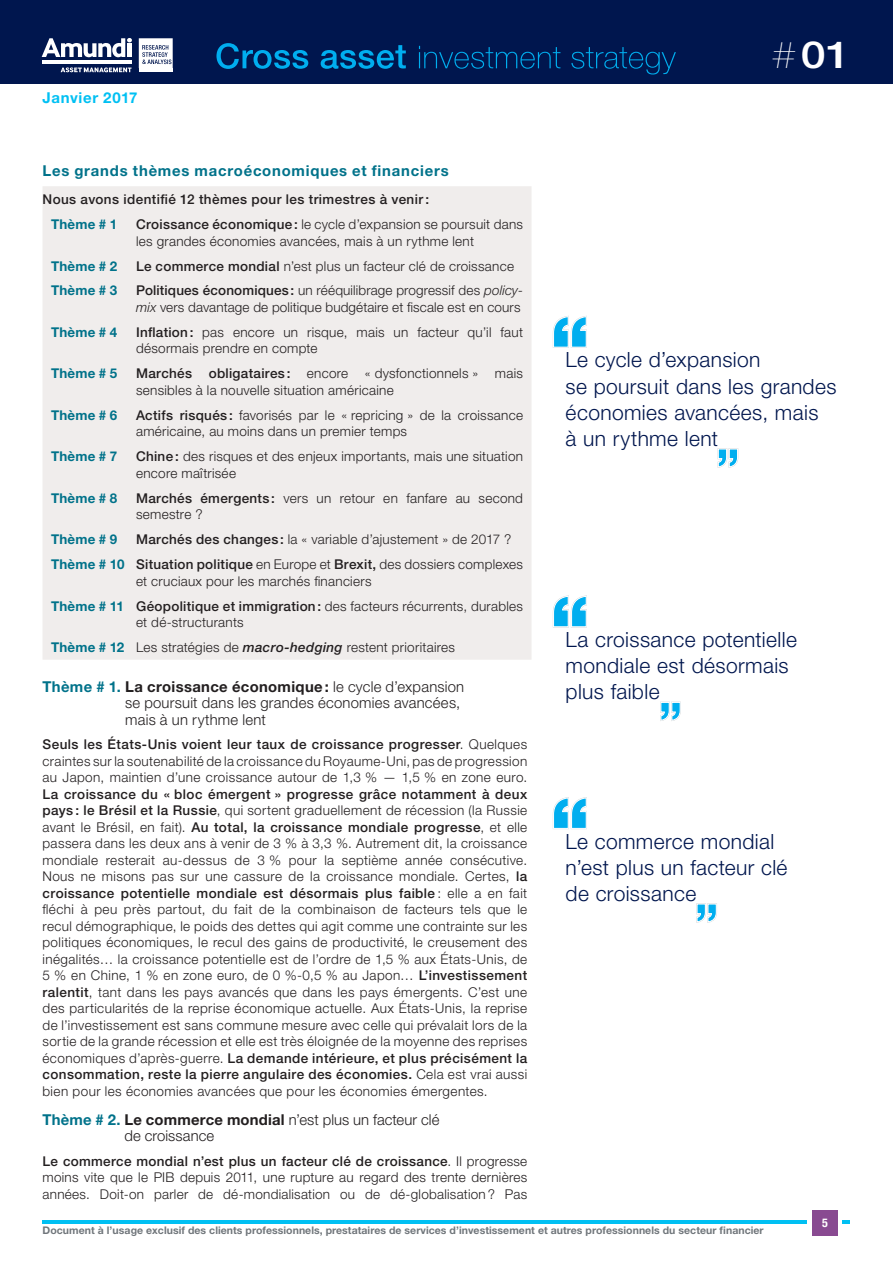
<style>
.page{position:relative;width:893px;height:1263px;background:#fff}
.page>*{position:absolute;margin:0;border:0;box-sizing:border-box;transform-origin:0 0}
.t1{font:500 37.35px "Helvetica Neue LT Std";color:#fff;scale:1.2 1}
.t2{font:300 21px/26.2px "Helvetica Neue LT Std";letter-spacing:.02em;color:#00164e}
.t3{font:300 15px/16.5px "Helvetica Neue LT Std";letter-spacing:.015em;color:#231f20}
.t4{font:700 15px "Helvetica Neue LT Std";letter-spacing:.055em;color:#00728a}
.t5{font:700 15px "Helvetica Neue LT Std";letter-spacing:.045em;color:#00c0f3}
.t6{font:300 13.5px/16.5px "Helvetica Neue LT Std";letter-spacing:.02em;color:#231f20}
.t7{font:700 13.5px "Helvetica Neue LT Std";letter-spacing:.015em;color:#00728a}
.t8{font:500 13.5px "Helvetica Neue LT Std";letter-spacing:.03em;color:#231f20}
.t9{font:700 condensed 12px "Helvetica Neue LT Std";color:#fff}
.t10{font:700 10.5px "Helvetica Neue LT Std";letter-spacing:.005em;color:#70767b}
.s1{font-weight:500}
.s2{font-style:italic}
.s3{font-weight:700;color:#00728a}
.s4{font-weight:500;font-style:italic}
.s5{font-weight:700}
.s6{font-weight:200;font-size:37.8px}
</style>
<div class="page">
<hr style="left:43px;top:1220px;width:807px;height:4px;background:#00c0f3">
<div style="left:808px;top:1206px;width:34px;height:34px;background:#fff"></div>
<div style="left:812px;top:1210px;width:26px;height:25px;background:#894a91"></div>
<div style="left:0;top:0;width:893px;height:84px;background:#00164e"></div>
<svg style="left:216px;top:43px;width:460px;height:32px"></svg>
<hr style="left:42px;top:61px;width:90px;height:3px;background:#fff">
<svg style="left:42px;top:38px;width:90px;height:19px"></svg>
<div style="left:127px;top:43px;width:5px;height:14px;background:#fff"></div>
<svg style="left:61px;top:67px;width:71px;height:6px"></svg>
<hr style="left:139px;top:69px;width:34px;height:3px;background:#fff">
<svg style="left:139px;top:38px;width:34px;height:30px"></svg>
<div style="left:43px;top:186px;width:488px;height:474px;background:#f0edec"></div>
<svg style="left:660px;top:702px;width:21px;height:19px"></svg>
<svg style="left:553px;top:595px;width:34px;height:32px"></svg>
<svg style="left:696px;top:903px;width:21px;height:20px"></svg>
<svg style="left:553px;top:797px;width:34px;height:32px"></svg>
<svg style="left:717px;top:448px;width:21px;height:20px"></svg>
<svg style="left:553px;top:316px;width:34px;height:32px"></svg>
<p class="t5" style="left:43px;top:89px;width:96px">Janvier 2017</p>
<p class="t4" style="left:43px;top:161px;width:408px">Les grands thèmes macroéconomiques et financiers</p>
<p class="t8" style="left:43px;top:191px;width:388px">Nous avons identifié 12 thèmes pour les trimestres à venir:</p>
<p class="t7" style="left:51px;top:216px;width:68px">Thème # 1</p>
<p class="t6" style="left:136px;top:216px;width:388px"><span class="s1">Croissance économique :</span> le cycle d’expansion se poursuit dans les grandes économies avancées, mais à un rythme lent</p>
<p class="t7" style="left:51px;top:257px;width:68px">Thème # 2</p>
<p class="t6" style="left:136px;top:257px;width:380px"><span class="s1">Le commerce mondial</span> n’est plus un facteur clé de croissance</p>
<p class="t7" style="left:51px;top:282px;width:68px">Thème # 3</p>
<p class="t6" style="left:136px;top:282px;width:388px"><span class="s1">Politiques économiques:</span> un rééquilibrage progressif des <span class="s2">policy&shy;mix</span> vers davantage de politique budgétaire et fiscale est en cours</p>
<p class="t7" style="left:51px;top:324px;width:68px">Thème # 4</p>
<p class="t6" style="left:136px;top:324px;width:388px"><span class="s1">Inflation:</span> pas encore un risque, mais un facteur qu’il faut désormais prendre en compte</p>
<p class="t7" style="left:51px;top:365px;width:68px">Thème # 5</p>
<p class="t6" style="left:136px;top:365px;width:388px"><span class="s1">Marchés obligataires :</span> encore « dysfonctionnels » mais sensibles à la nouvelle situation américaine</p>
<p class="t7" style="left:51px;top:407px;width:68px">Thème # 6</p>
<p class="t6" style="left:136px;top:406px;width:388px"><span class="s1">Actifs risqués :</span> favorisés par le « repricing » de la croissance américaine, au moins dans un premier temps</p>
<p class="t7" style="left:51px;top:448px;width:68px">Thème # 7</p>
<p class="t6" style="left:136px;top:448px;width:388px"><span class="s1">Chine :</span> des risques et des enjeux importants, mais une situation encore maîtrisée</p>
<p class="t7" style="left:51px;top:490px;width:68px">Thème # 8</p>
<p class="t6" style="left:136px;top:489px;width:388px"><span class="s1">Marchés émergents :</span> vers un retour en fanfare au second semestre ?</p>
<p class="t7" style="left:51px;top:531px;width:68px">Thème # 9</p>
<p class="t6" style="left:51px;top:527px;width:473px;line-height:24.9px;text-indent:85px"><span class="s1">Marchés des changes :</span> la « variable d’ajustement » de 2017 ?<br><span class="s3">Thème # 10</span> <span class="s1">Situation politique</span> en Europe et <span class="s1">Brexit,</span> des dossiers complexes</p>
<p class="t6" style="left:51px;top:568px;width:474px;line-height:24.9px;text-indent:85px">et cruciaux pour les marchés financiers<br><span class="s3">Thème # 11</span> <span class="s1">Géopolitique et immigration:</span> des facteurs récurrents, durables</p>
<p class="t6" style="left:51px;top:609px;width:405px;line-height:24.9px;text-indent:85px">et dé-structurants<br><span class="s3">Thème # 12</span> Les stratégies de <span class="s4">macro-hedging</span> restent prioritaires</p>
<p class="t3" style="left:125px;top:678px;width:341px;text-indent:-83px"><span class="s3">Thème # 1.</span> <span class="s5">La croissance économique:</span> le cycle d’expansion se poursuit dans les grandes économies avancées, mais à un rythme lent</p>
<p class="t6" style="left:43px;top:736px;width:486px;text-align:justify"><span class="s1">Seuls les États-Unis voient leur taux de croissance progresser</span>. Quelques craintes sur la soutenabilité de la croissance du Royaume-Uni, pas de progression au Japon, maintien d’une croissance autour de 1,3 % — 1,5 % en zone euro.</p>
<p class="t6" style="left:42px;top:785px;width:486px;text-align:justify"><span class="s1">La croissance du « bloc émergent » progresse grâce notamment à deux pays : le Brésil et la Russie</span>, qui sortent graduellement de récession (la Russie avant le Brésil, en fait). <span class="s1">Au total, la croissance mondiale progresse</span>, et elle passera dans les deux ans à venir de 3 % à 3,3 %. Autrement dit, la croissance mondiale resterait au-dessus de 3 % pour la septième année consécutive.<br>Nous ne misons pas sur une cassure de la croissance mondiale. Certes, <span class="s1">la croissance potentielle mondiale est désormais plus faible</span> : elle a en fait fléchi à peu près partout, du fait de la combinaison de facteurs tels que le recul démographique, le poids des dettes qui agit comme une contrainte sur les politiques économiques, le recul des gains de productivité, le creusement des inégalités… la croissance potentielle est de l’ordre de 1,5 % aux États-Unis, de 5 % en Chine, 1 % en zone euro, de 0 %-0,5 % au Japon… <span class="s1">L’investissement ralentit</span>, tant dans les pays avancés que dans les pays émergents. C’est une des particularités de la reprise économique actuelle. Aux États-Unis, la reprise de l’investissement est sans commune mesure avec celle qui prévalait lors de la sortie de la grande récession et elle est très éloignée de la moyenne des reprises économiques d’après-guerre. <span class="s1">La demande intérieure, et plus précisément la consommation, reste la pierre angulaire des économies.</span> Cela est vrai aussi bien pour les économies avancées que pour les économies émergentes.</p>
<p class="t3" style="left:125px;top:1111px;width:316px;text-indent:-82px"><span class="s3">Thème # 2.</span> <span class="s5">Le commerce mondial</span> n’est plus un facteur clé de croissance</p>
<p class="t6" style="left:43px;top:1152px;width:486px;text-align:justify"><span class="s1">Le commerce mondial n’est plus un facteur clé de croissance</span>. Il progresse moins vite que le PIB depuis 2011, une rupture au regard des trente dernières années. Doit-on parler de dé-mondialisation ou de dé-globalisation ? Pas</p>
<h1 class="t1" style="left:771px;top:33px;width:67px"><span class="s6">#</span>01</h1>
<h2 class="t2" style="left:566px;top:346px;width:272px">Le cycle d’expansion<br>se poursuit dans les grandes économies avancées, mais<br>à un rythme lent</h2>
<h2 class="t2" style="left:566px;top:626px;width:233px">La croissance potentielle mondiale est désormais plus faible</h2>
<h2 class="t2" style="left:566px;top:827px;width:223px">Le commerce mondial n’est plus un facteur clé de croissance</h2>
<p class="t10" style="left:43px;top:1224px;width:723px">Document à l’usage exclusif des clients professionnels, prestataires de services d’investissement et autres professionnels du secteur financier</p>
<p class="t9" style="left:822px;top:1215px;width:7px">5</p>
</div>
